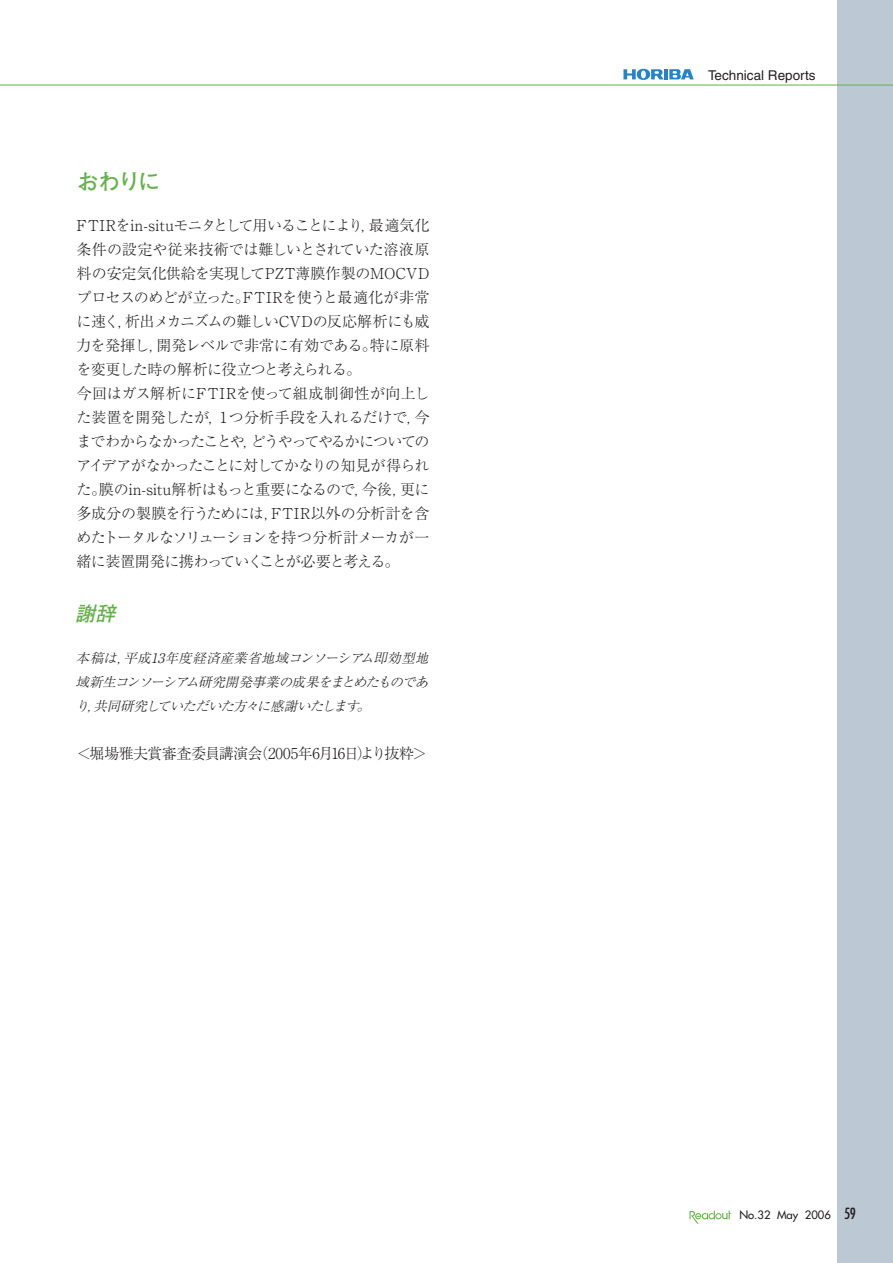
<style>
.page{position:relative;width:893px;height:1263px;background:#fff}
.page>*{position:absolute;margin:0;border:0;box-sizing:border-box;transform-origin:0 0}
.t1{font:700 22.5px "Futo Go B101 Pro";color:#65b04c}
.t2{font:italic 700 19.95px "Futo Go B101 Pro";color:#65b04c}
.t3{font:300 15px/24px "Ryumin Pro";letter-spacing:-.03em;color:#231f20}
.t4{font:condensed 15px "Futura";color:#231f20}
.t5{font:13.5px "Helvetica";color:#231f20}
.t6{font:italic 300 13.2px/24px "Ryumin Pro";color:#231f20;text-align:justify}
.t7{font:11.25px "Futura";color:#231f20}
</style>
<div class="page">
<svg style="left:689px;top:1210px;width:42px;height:14px"></svg>
<svg style="left:623px;top:69px;width:71px;height:11px"></svg>
<div style="left:838px;top:0;width:55px;height:1263px;background:#bcc8d4"></div>
<hr style="left:0;top:85px;width:893px;height:1px;background:#65b04c">
<h1 class="t1" style="left:77px;top:163px;width:85px">おわりに</h1>
<p class="t3" style="left:77px;top:212px;width:354px">FTIRをin-situモニタとして用いることにより，最適気化条件の設定や従来技術では難しいとされていた溶液原料の安定気化供給を実現してPZT薄膜作製のMOCVDプロセスのめどが立った。FTIRを使うと最適化が非常に速く，析出メカニズムの難しいCVDの反応解析にも威力を発揮し，開発レベルで非常に有効である。特に原料を変更した時の解析に役立つと考えられる。<br>今回はガス解析にFTIRを使って組成制御性が向上した装置を開発したが，１つ分析手段を入れるだけで，今までわからなかったことや，どうやってやるかについてのアイデアがなかったことに対してかなりの知見が得られた。膜のin-situ解析はもっと重要になるので，今後，更に多成分の製膜を行うためには，FTIR以外の分析計を含めたトータルなソリューションを持つ分析計メーカが一緒に装置開発に携わっていくことが必要と考える。</p>
<h2 class="t2" style="left:75px;top:597px;width:48px">謝辞</h2>
<p class="t6" style="left:75px;top:645px;width:359px">本稿は，平成13年度経済産業省地域コンソーシアム即効型地域新生コンソーシアム研究開発事業の成果をまとめたものであり，共同研究していただいた方々に感謝いたします。</p>
<p class="t3" style="left:77px;top:740px;width:352px">＜堀場雅夫賞審査委員講演会（2005年6月16日）より抜粋＞</p>
<p class="t5" style="left:708px;top:67px;width:109px">Technical Reports</p>
<p class="t7" style="left:739px;top:1208px;width:93px">No.32 May 2006</p>
<p class="t4" style="left:844px;top:1204px;width:14px">59</p>
</div>
